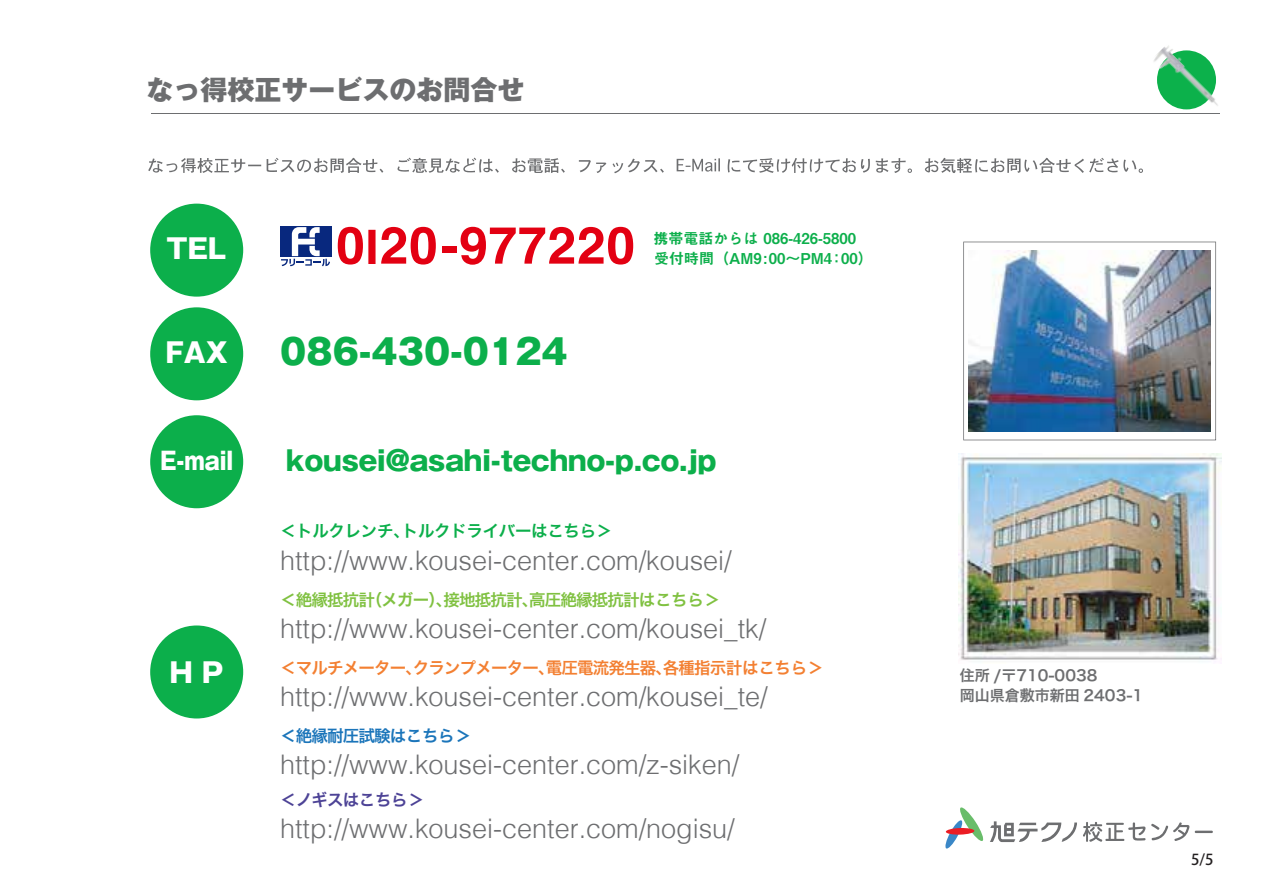
<style>
.page{position:relative;width:1263px;height:893px;background:#fff}
.page>*{position:absolute;margin:0;border:0;box-sizing:border-box;transform-origin:0 0}
.t1{font:700 51.6px "Helvetica";letter-spacing:.015em;color:#e30012}
.t2{font:800 34.5px "Gothic MB101 Pro";color:#0caf4b}
.t3{font:300 27px "Helvetica";color:#6d6e70}
.t4{font:800 27px "Gothic MB101 Pro";color:#0caf4b}
.t5{font:800 27px "Gothic MB101 Pro";color:#6d6e70}
.t6{font:800 27px "Gothic MB101 Pro";color:#fff}
.t7{font:800 24px "Gothic MB101 Pro";color:#fff;scale:.9 1}
.t8{font:16.5px "Hira Kaku Pro W6";letter-spacing:-.05em;color:#f38032}
.t9{font:16.5px "Hira Kaku Pro W6";letter-spacing:-.05em;color:#80c141}
.t10{font:16.5px "Hira Kaku Pro W6";letter-spacing:-.02em;color:#0caf4b}
.t11{font:16.5px "Hira Kaku Pro W6";letter-spacing:-.05em;color:#1b75ba}
.t12{font:16.5px "Hira Kaku Pro W6";letter-spacing:-.035em;color:#4d4396}
.t13{font:15px "Midashi Go Pro MB31";color:#0caf4b}
.t14{font:15px/19.5px "Hira Kaku Pro W6";color:#6d6e70}
.t15{font:500 15px "Koz Go Pro";color:#231f20}
.s1{font-size:47.55px}
</style>
<div class="page">
<svg style="left:148px;top:158px;width:995px;height:15px"></svg>
<svg style="left:945px;top:807px;width:39px;height:42px"></svg>
<div style="left:946px;top:828px;width:28px;height:7px;background:#eb1c24;border-radius:50%"></div>
<svg style="left:1083px;top:822px;width:62px;height:20px"></svg>
<svg style="left:1151px;top:822px;width:38px;height:19px"></svg>
<svg style="left:1195px;top:831px;width:18px;height:2px"></svg>
<svg style="left:990px;top:821px;width:87px;height:21px"></svg>
<img style="left:958px;top:454px;width:263px;height:206px">
<img style="left:963px;top:242px;width:253px;height:198px">
<div style="left:150px;top:307px;width:93px;height:93px;background:#0caf4b;border-radius:50%"></div>
<div style="left:150px;top:415px;width:93px;height:93px;background:#0caf4b;border-radius:50%"></div>
<div style="left:150px;top:625px;width:93px;height:93px;background:#0caf4b;border-radius:50%"></div>
<div style="left:150px;top:204px;width:93px;height:93px;background:#0caf4b;border-radius:50%"></div>
<div style="left:280px;top:226px;width:51px;height:31px;background:#08287e"></div>
<svg style="left:281px;top:227px;width:49px;height:39px"></svg>
<hr style="left:151px;top:113px;width:1068px;height:1px;background:#6d6e70">
<img style="left:1154px;top:45px;width:66px;height:69px">
<p class="t5" style="left:146px;top:68px;width:379px">なっ得校正サービスのお問合せ</p>
<p class="t6" style="left:167px;top:226px;width:61px">TEL</p>
<h1 class="t1" style="left:336px;top:204px;width:300px">0<span class="s1">I</span>20-977220</h1>
<p class="t13" style="left:653px;top:226px;width:204px">携帯電話からは 086-426-5800</p>
<p class="t13" style="left:654px;top:247px;width:220px">受付時間（AM9:00～PM4：00）</p>
<p class="t6" style="left:165px;top:330px;width:64px">FAX</p>
<p class="t2" style="left:280px;top:323px;width:289px">086-430-0124</p>
<p class="t7" style="left:160px;top:441px;width:83px">E-mail</p>
<p class="t4" style="left:286px;top:438px;width:431px">kousei@asahi-techno-p.co.jp</p>
<p class="t10" style="left:280px;top:516px;width:334px">＜トルクレンチ、トルクドライバーはこちら＞</p>
<p class="t3" style="left:280px;top:538px;width:453px">http://www.kousei-center.com/kousei/</p>
<p class="t9" style="left:280px;top:585px;width:442px">＜絶縁抵抗計（メガー）、接地抵抗計、高圧絶縁抵抗計はこちら＞</p>
<p class="t6" style="left:169px;top:650px;width:56px">H P</p>
<p class="t3" style="left:280px;top:605px;width:488px">http://www.kousei-center.com/kousei_tk/</p>
<p class="t8" style="left:280px;top:653px;width:545px">＜マルチメーター、クランプメーター、電圧電流発生器、各種指示計はこちら＞</p>
<p class="t3" style="left:280px;top:673px;width:489px">http://www.kousei-center.com/kousei_te/</p>
<p class="t11" style="left:280px;top:721px;width:193px">＜絶縁耐圧試験はこちら＞</p>
<p class="t3" style="left:280px;top:741px;width:461px">http://www.kousei-center.com/z-siken/</p>
<p class="t12" style="left:280px;top:785px;width:146px">＜ノギスはこちら＞</p>
<p class="t3" style="left:280px;top:805px;width:456px">http://www.kousei-center.com/nogisu/</p>
<p class="t14" style="left:960px;top:665px;width:185px">住所 /〒710-0038<br>岡山県倉敷市新田 2403-1</p>
<p class="t15" style="left:1191px;top:850px;width:24px">5/5</p>
</div>
